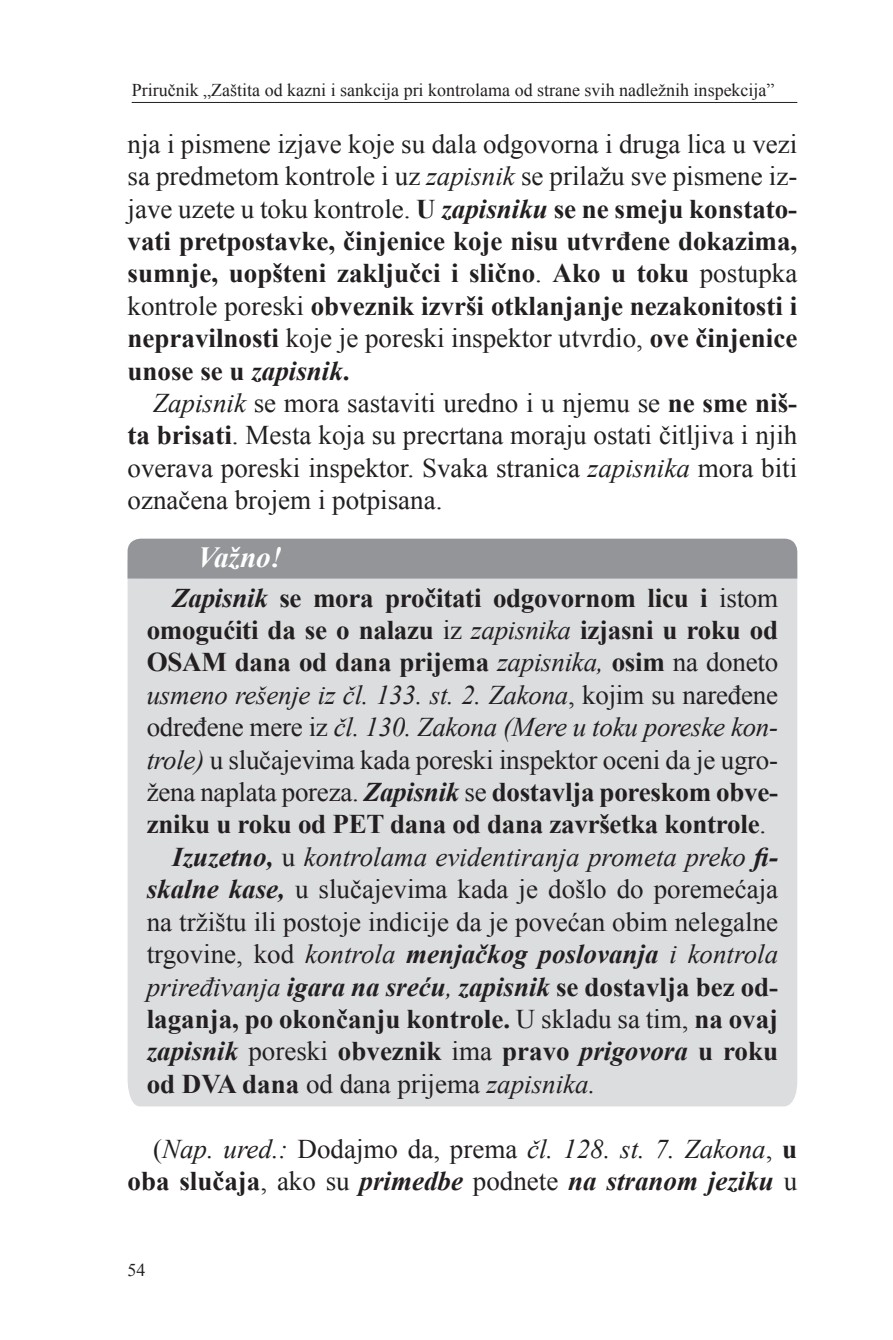
<style>
.page{position:relative;width:893px;height:1340px;background:#fff}
.page>*{position:absolute;margin:0;border:0;box-sizing:border-box;transform-origin:0 0}
.t1{font:italic 700 29.25px "Times New Roman";color:#fff}
.t2{font:700 27px/32.4px "Times New Roman";letter-spacing:-.01em;color:#231f20;text-align:justify}
.t3{font:27px/32.4px "Times New Roman";color:#231f20;text-align:justify}
.t4{font:italic 27px "Times New Roman";letter-spacing:-.01em;color:#231f20}
.t5{font:italic 700 27px "Times New Roman";color:#231f20}
.t6{font:18px "Times New Roman";color:#231f20}
.s1{font-weight:400}
.s2{font-weight:400;font-style:italic}
.s3{font-style:italic}
.s4{font-weight:700}
.s5{font-style:normal}
.s6{font-weight:700;font-style:italic}
.s7{font-weight:400;font-style:normal}
</style>
<div class="page">
<hr style="left:132px;top:102px;width:665px;height:1px;background:#231f20">
<div style="left:128px;top:578px;width:669px;height:528px;background:#dcdddf"></div>
<div style="left:128px;top:538px;width:669px;height:40px;background:#939598"></div>
<p class="t6" style="left:132px;top:78px;width:644px">Priručnik „Zaštita od kazni i sankcija pri kontrolama od strane svih nadležnih inspekcija”</p>
<p class="t2" style="left:128px;top:127px;width:671px"><span class="s1">nja i pismene izjave koje su dala odgovorna i druga lica u vezi sa predmetom kontrole i uz</span> <span class="s2">zapisnik</span> <span class="s1">se prilažu sve pismene iz&shy;jave uzete u toku kontrole.</span> U <span class="s3">zapisniku</span> se ne smeju konstato&shy;vati pretpostavke, činjenice koje nisu utvrđene dokazima, sumnje, uopšteni zaključci i slično<span class="s1">.</span> Ako u toku <span class="s1">postupka kontrole poreski</span> obveznik izvrši otklanjanje nezakonitosti i nepravilnosti <span class="s1">koje je poreski inspektor utvrdio,</span> ove činjenice unose se u <span class="s3">zapisnik</span>.</p>
<p class="t3" style="left:128px;top:386px;width:671px;text-indent:26px"><span class="s3">Zapisnik</span> se mora sastaviti uredno i u njemu se <span class="s4">ne sme niš&shy;ta brisati</span>. Mesta koja su precrtana moraju ostati čitljiva i njih overava poreski inspektor. Svaka stranica <span class="s3">zapisnika</span> mora biti označena brojem i potpisana.</p>
<p class="t1" style="left:198px;top:537px;width:86px">Važno!</p>
<p class="t2" style="left:172px;top:580px;width:607px"><span class="s3">Zapisnik</span> se mora pročitati odgovornom licu i <span class="s1">istom</span></p>
<p class="t2" style="left:147px;top:613px;width:633px">omogućiti da se o nalazu <span class="s1">iz</span> <span class="s2">zapisnika</span> izjasni u roku od</p>
<p class="t2" style="left:147px;top:645px;width:633px">OSAM dana od dana prijema <span class="s2">zapisnika,</span> osim <span class="s1">na doneto</span></p>
<p class="t4" style="left:147px;top:676px;width:633px">usmeno rešenje iz čl. 133. st. 2. Zakona<span class="s5">, kojim su naređene</span></p>
<p class="t4" style="left:147px;top:708px;width:633px"><span class="s5">određene mere iz</span> čl. 130. Zakona (Mere u toku poreske kon-</p>
<p class="t3" style="left:147px;top:743px;width:631px"><span class="s3">trole)</span> u slučajevima kada poreski inspektor oceni da je ugro-</p>
<p class="t2" style="left:147px;top:775px;width:632px"><span class="s1">žena naplata poreza.</span> <span class="s3">Zapisnik</span> <span class="s1">se</span> dostavlja poreskom obve-</p>
<p class="t2" style="left:147px;top:807px;width:621px">zniku u roku od PET dana od dana završetka kontrole<span class="s1">.</span></p>
<p class="t4" style="left:172px;top:838px;width:607px"><span class="s4">Izuzetno,</span> <span class="s5">u</span> kontrolama evidentiranja prometa preko <span class="s4">fi-</span></p>
<p class="t3" style="left:147px;top:872px;width:633px"><span class="s6">skalne kase,</span> u slučajevima kada je došlo do poremećaja</p>
<p class="t3" style="left:147px;top:905px;width:633px">na tržištu ili postoje indicije da je povećan obim nelegalne</p>
<p class="t5" style="left:147px;top:935px;width:633px"><span class="s7">trgovine, kod</span> <span class="s1">kontrola</span> menjačkog poslovanja <span class="s1">i kontrola</span></p>
<p class="t5" style="left:147px;top:967px;width:632px"><span class="s1">priređivanja</span> igara na sreću<span class="s1">,</span> zapisnik <span class="s5">se dostavlja bez od-</span></p>
<p class="t2" style="left:147px;top:1002px;width:633px">laganja, po okončanju kontrole. <span class="s1">U skladu sa tim,</span> na ovaj</p>
<p class="t2" style="left:147px;top:1034px;width:633px"><span class="s3">zapisnik</span> <span class="s1">poreski</span> obveznik <span class="s1">ima</span> pravo <span class="s3">prigovora</span> u roku</p>
<p class="t3" style="left:147px;top:1067px;width:450px"><span class="s4">od DVA dana</span> od dana prijema <span class="s3">zapisnika.</span></p>
<p class="t3" style="left:128px;top:1131px;width:671px;text-align:right">(<span class="s3">Nap. ured.:</span> Dodajmo da, prema <span class="s3">čl. 128. st. 7. Zakona</span>, <span class="s4">u oba slučaja</span>, ako su <span class="s6">primedbe</span> podnete <span class="s6">na stranom jeziku</span> u</p>
<p class="t6" style="left:128px;top:1257px;width:19px">54</p>
</div>
